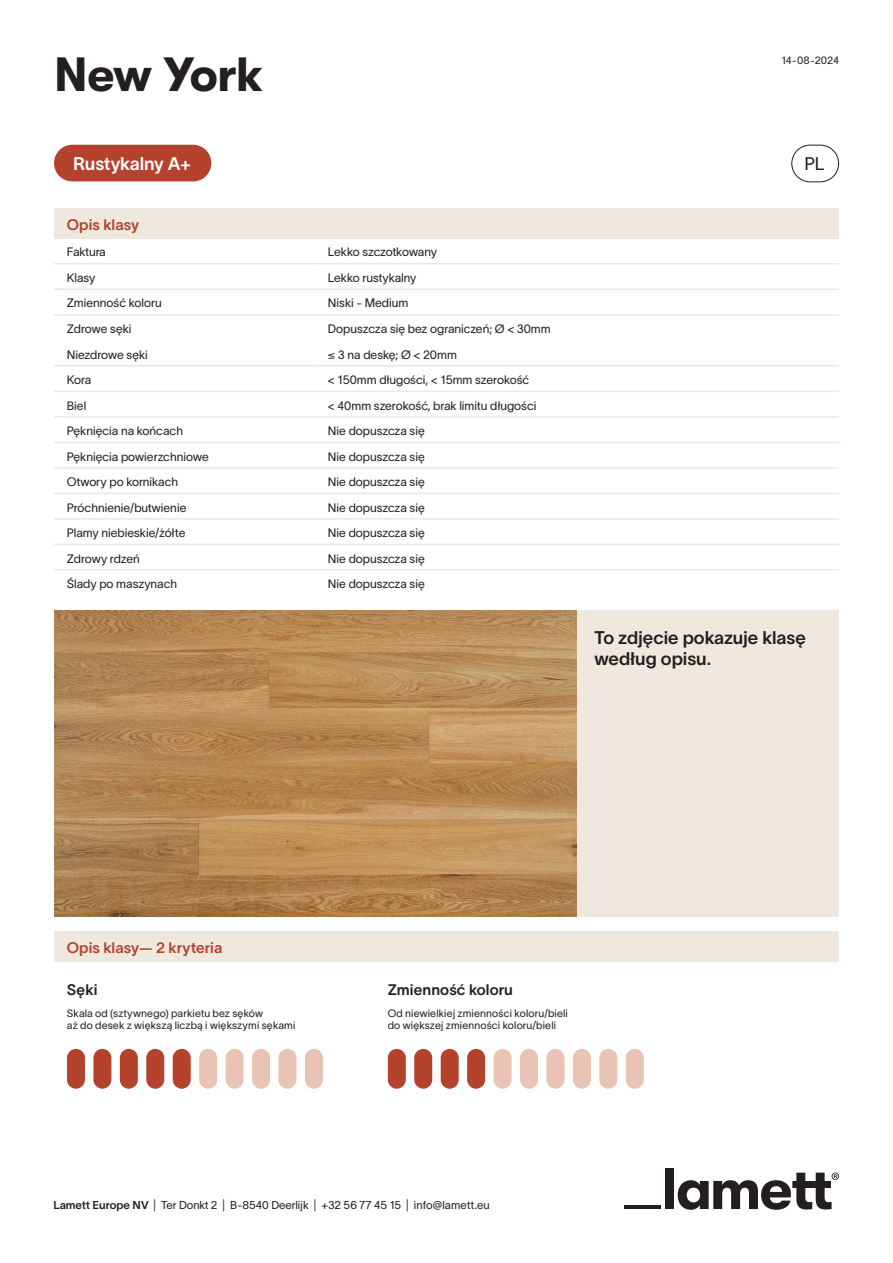
<style>
.page{position:relative;width:893px;height:1263px;background:#fff}
.page>*{position:absolute;margin:0;border:0;box-sizing:border-box;transform-origin:0 0}
.t1{font:700 48px "GT Walsheim";letter-spacing:-.02em;color:#231f20}
.t2{font:18px/21.6px "TWK Lausanne 600";letter-spacing:-.005em;color:#231f20}
.t3{font:18px "TWK Lausanne 600";letter-spacing:-.005em;color:#fff}
.t4{font:18px "TWK Lausanne 300";color:#231f20}
.t5{font:15px "TWK Lausanne 600";color:#b4422d}
.t6{font:15px "TWK Lausanne 600";letter-spacing:.005em;color:#231f20}
.t7{font:12px "TWK Lausanne 300";color:#231f20}
.t8{font:11.25px "TWK Lausanne 300";color:#231f20}
.t9{font:10.5px/12.6px "TWK Lausanne 300";letter-spacing:.015em;color:#231f20}
.s1{font-family:"TWK Lausanne 600"}
</style>
<div class="page">
<div style="left:791px;top:145px;width:48px;height:37px;border:1px solid #231f20;border-radius:18px"></div>
<div style="left:54px;top:208px;width:785px;height:30px;background:#eee8df"></div>
<hr style="left:54px;top:237px;width:261px;height:2px;background:#eee8df">
<hr style="left:315px;top:237px;width:524px;height:2px;background:#eee8df">
<hr style="left:54px;top:263px;width:261px;height:1px;background:#eee8df">
<hr style="left:315px;top:263px;width:524px;height:1px;background:#eee8df">
<hr style="left:54px;top:288px;width:261px;height:2px;background:#eee8df">
<hr style="left:315px;top:288px;width:524px;height:2px;background:#eee8df">
<hr style="left:54px;top:314px;width:261px;height:1px;background:#eee8df">
<hr style="left:315px;top:314px;width:524px;height:1px;background:#eee8df">
<hr style="left:54px;top:365px;width:261px;height:2px;background:#eee8df">
<hr style="left:315px;top:365px;width:524px;height:2px;background:#eee8df">
<hr style="left:54px;top:391px;width:261px;height:1px;background:#eee8df">
<hr style="left:315px;top:391px;width:524px;height:1px;background:#eee8df">
<hr style="left:54px;top:416px;width:261px;height:2px;background:#eee8df">
<hr style="left:315px;top:416px;width:524px;height:2px;background:#eee8df">
<hr style="left:54px;top:442px;width:261px;height:1px;background:#eee8df">
<hr style="left:315px;top:442px;width:524px;height:1px;background:#eee8df">
<hr style="left:54px;top:467px;width:261px;height:2px;background:#eee8df">
<hr style="left:315px;top:467px;width:524px;height:2px;background:#eee8df">
<hr style="left:54px;top:493px;width:261px;height:1px;background:#eee8df">
<hr style="left:315px;top:493px;width:524px;height:1px;background:#eee8df">
<hr style="left:54px;top:518px;width:261px;height:2px;background:#eee8df">
<hr style="left:315px;top:518px;width:524px;height:2px;background:#eee8df">
<hr style="left:54px;top:544px;width:261px;height:1px;background:#eee8df">
<hr style="left:315px;top:544px;width:524px;height:1px;background:#eee8df">
<hr style="left:54px;top:569px;width:261px;height:2px;background:#eee8df">
<hr style="left:315px;top:569px;width:524px;height:2px;background:#eee8df">
<div style="left:665px;top:1168px;width:9px;height:41px;background:#231f20"></div>
<svg style="left:678px;top:1173px;width:161px;height:37px"></svg>
<hr style="left:624px;top:1205px;width:37px;height:4px;background:#231f20">
<img style="left:54px;top:610px;width:523px;height:306px">
<div style="left:577px;top:610px;width:262px;height:306px;background:#eee8df"></div>
<div style="left:67px;top:1049px;width:18px;height:40px;background:#b4422d;border-radius:9px"></div>
<div style="left:93px;top:1049px;width:18px;height:40px;background:#b4422d;border-radius:9px"></div>
<div style="left:120px;top:1049px;width:18px;height:40px;background:#b4422d;border-radius:9px"></div>
<div style="left:146px;top:1049px;width:18px;height:40px;background:#b4422d;border-radius:9px"></div>
<div style="left:173px;top:1049px;width:18px;height:40px;background:#b4422d;border-radius:9px"></div>
<div style="left:199px;top:1049px;width:18px;height:40px;background:#e9c4b4;border-radius:9px"></div>
<div style="left:226px;top:1049px;width:18px;height:40px;background:#e9c4b4;border-radius:9px"></div>
<div style="left:252px;top:1049px;width:18px;height:40px;background:#e9c4b4;border-radius:9px"></div>
<div style="left:278px;top:1049px;width:18px;height:40px;background:#e9c4b4;border-radius:9px"></div>
<div style="left:305px;top:1049px;width:18px;height:40px;background:#e9c4b4;border-radius:9px"></div>
<div style="left:388px;top:1049px;width:18px;height:40px;background:#b4422d;border-radius:9px"></div>
<div style="left:414px;top:1049px;width:18px;height:40px;background:#b4422d;border-radius:9px"></div>
<div style="left:441px;top:1049px;width:18px;height:40px;background:#b4422d;border-radius:9px"></div>
<div style="left:467px;top:1049px;width:18px;height:40px;background:#b4422d;border-radius:9px"></div>
<div style="left:494px;top:1049px;width:18px;height:40px;background:#e9c4b4;border-radius:9px"></div>
<div style="left:520px;top:1049px;width:18px;height:40px;background:#e9c4b4;border-radius:9px"></div>
<div style="left:546px;top:1049px;width:18px;height:40px;background:#e9c4b4;border-radius:9px"></div>
<div style="left:573px;top:1049px;width:18px;height:40px;background:#e9c4b4;border-radius:9px"></div>
<div style="left:599px;top:1049px;width:18px;height:40px;background:#e9c4b4;border-radius:9px"></div>
<div style="left:626px;top:1049px;width:18px;height:40px;background:#e9c4b4;border-radius:9px"></div>
<div style="left:54px;top:145px;width:157px;height:36px;background:#b4422d;border-radius:18px"></div>
<div style="left:54px;top:931px;width:785px;height:30px;background:#eee8df"></div>
<hr style="left:54px;top:960px;width:785px;height:2px;background:#eee8df">
<p class="t1" style="left:54px;top:47px;width:211px">New York</p>
<p class="t3" style="left:73px;top:151px;width:119px">Rustykalny A+</p>
<p class="t5" style="left:67px;top:214px;width:74px">Opis klasy</p>
<p class="t7" style="left:67px;top:244px;width:41px">Faktura</p>
<p class="t7" style="left:328px;top:244px;width:111px">Lekko szczotkowany</p>
<p class="t7" style="left:67px;top:269px;width:30px">Klasy</p>
<p class="t7" style="left:328px;top:269px;width:90px">Lekko rustykalny</p>
<p class="t7" style="left:67px;top:295px;width:97px">Zmienność koloru</p>
<p class="t7" style="left:328px;top:295px;width:82px">Niski - Medium</p>
<p class="t7" style="left:67px;top:320px;width:66px">Zdrowe sęki</p>
<p class="t7" style="left:328px;top:320px;width:224px">Dopuszcza się bez ograniczeń; Ø &lt; 30mm</p>
<p class="t7" style="left:67px;top:346px;width:83px">Niezdrowe sęki</p>
<p class="t7" style="left:328px;top:346px;width:130px">≤ 3 na deskę; Ø &lt; 20mm</p>
<p class="t7" style="left:67px;top:371px;width:26px">Kora</p>
<p class="t7" style="left:328px;top:371px;width:203px">&lt; 150mm długości, &lt; 15mm szerokość</p>
<p class="t7" style="left:67px;top:397px;width:21px">Biel</p>
<p class="t7" style="left:328px;top:397px;width:210px">&lt; 40mm szerokość, brak limitu długości</p>
<p class="t7" style="left:67px;top:422px;width:118px">Pęknięcia na końcach</p>
<p class="t7" style="left:328px;top:422px;width:98px">Nie dopuszcza się</p>
<p class="t7" style="left:67px;top:448px;width:144px">Pęknięcia powierzchniowe</p>
<p class="t7" style="left:328px;top:448px;width:98px">Nie dopuszcza się</p>
<p class="t7" style="left:67px;top:473px;width:113px">Otwory po kornikach</p>
<p class="t7" style="left:328px;top:473px;width:98px">Nie dopuszcza się</p>
<p class="t7" style="left:67px;top:499px;width:121px">Próchnienie/butwienie</p>
<p class="t7" style="left:328px;top:499px;width:98px">Nie dopuszcza się</p>
<p class="t7" style="left:67px;top:524px;width:120px">Plamy niebieskie/żółte</p>
<p class="t7" style="left:328px;top:524px;width:98px">Nie dopuszcza się</p>
<p class="t7" style="left:67px;top:550px;width:75px">Zdrowy rdzeń</p>
<p class="t7" style="left:328px;top:550px;width:98px">Nie dopuszcza się</p>
<p class="t7" style="left:67px;top:575px;width:112px">Ślady po maszynach</p>
<p class="t7" style="left:328px;top:575px;width:98px">Nie dopuszcza się</p>
<p class="t9" style="left:781px;top:53px;width:59px">14-08-2024</p>
<p class="t4" style="left:804px;top:151px;width:22px">PL</p>
<p class="t2" style="left:594px;top:625px;width:213px">To zdjęcie pokazuje klasę według opisu.</p>
<p class="t5" style="left:67px;top:937px;width:157px">Opis klasy— 2 kryteria</p>
<p class="t6" style="left:67px;top:979px;width:32px">Sęki</p>
<p class="t6" style="left:388px;top:979px;width:127px">Zmienność koloru</p>
<p class="t9" style="left:67px;top:1006px;width:198px">Skala od (sztywnego) parkietu bez sęków</p>
<p class="t9" style="left:67px;top:1018px;width:230px">aż do desek z większą liczbą i większymi sękami</p>
<p class="t9" style="left:388px;top:1006px;width:182px">Od niewielkiej zmienności koloru/bieli do większej zmienności koloru/bieli</p>
<p class="t8" style="left:53px;top:1197px;width:438px"><span class="s1">Lamett Europe NV</span> | Ter Donkt 2 | B-8540 Deerlijk | +32 56 77 45 15 | info@lamett.eu</p>
</div>
